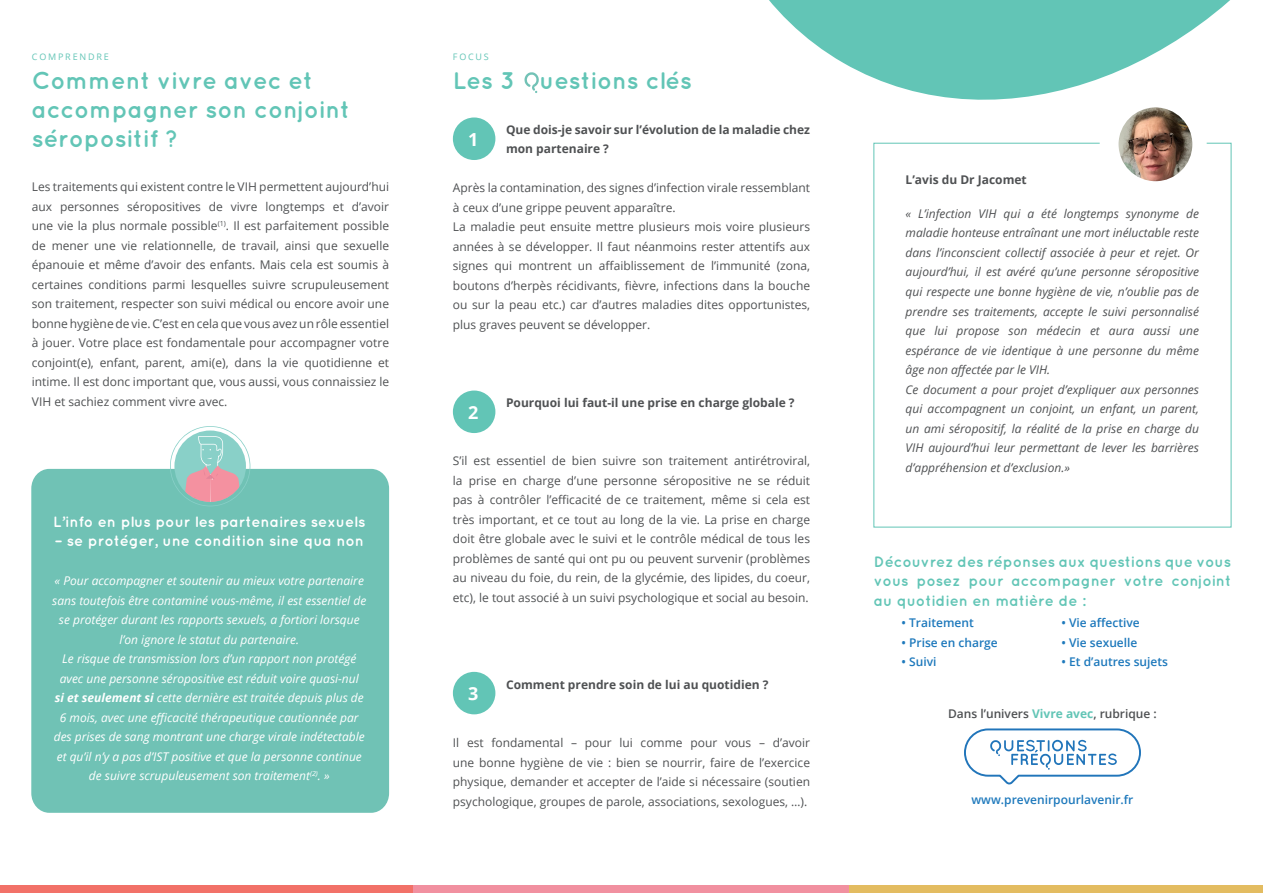
<style>
.page{position:relative;width:1263px;height:893px;background:#fff}
.page>*{position:absolute;margin:0;border:0;box-sizing:border-box;transform-origin:0 0}
.t1{font:700 24px/28.8px "Quicksand";color:#62c5b6}
.t2{font:700 18px "Open Sans";color:#fff}
.t3{font:700 15px/19.5px "Quicksand";color:#62c5b6;text-align:justify}
.t4{font:700 15px "Quicksand";color:#fff}
.t5{font:12px/19.5px "Open Sans";color:#4f5153;text-align:justify}
.t6{font:italic 12px/19.5px "Open Sans";color:#4f5153}
.t7{font:italic 12px/19.5px "Open Sans";color:#fff;text-align:center}
.t8{font:700 12px/19.5px "Open Sans";color:#4f5153}
.t9{font:600 12px "Open Sans";color:#1e79bc}
.t10{font:600 12px "Open Sans";color:#4f5153}
.t11{font:9px "Open Sans";letter-spacing:.2em;color:#62c5b6}
.s1{font-weight:700}
.s2{font-weight:700;color:#62c5b6}
</style>
<div class="page">
<div style="left:31px;top:469px;width:358px;height:344px;background:#70c2b5"></div>
<div style="left:0;top:886px;width:414px;height:7px;background:#f27168"></div>
<div style="left:414px;top:886px;width:435px;height:7px;background:#f190a0"></div>
<div style="left:849px;top:886px;width:414px;height:7px;background:#e3bc61"></div>
<svg style="left:170px;top:426px;width:80px;height:80px"></svg>
<div style="left:453px;top:672px;width:42px;height:42px;background:#62c5b6;border-radius:50%"></div>
<div style="left:453px;top:391px;width:42px;height:42px;background:#62c5b6;border-radius:50%"></div>
<div style="left:453px;top:117px;width:42px;height:43px;background:#62c5b6;border-radius:50%"></div>
<svg style="left:524px;top:72px;width:15px;height:21px"></svg>
<svg style="left:769px;top:0;width:463px;height:154px"></svg>
<svg style="left:964px;top:728px;width:177px;height:57px"></svg>
<svg style="left:873px;top:143px;width:358px;height:384px"></svg>
<img style="left:1118px;top:107px;width:74px;height:74px;border-radius:37px">
<p class="t11" style="left:32px;top:51px;width:78px">COMPRENDRE</p>
<h1 class="t1" style="left:32px;top:66px;width:319px">Comment vivre avec et accompagner son conjoint séropositif ?</h1>
<p class="t5" style="left:32px;top:177px;width:359px">Les traitements qui existent contre le VIH permettent aujourd’hui aux personnes séropositives de vivre longtemps et d’avoir une vie la plus normale possible<sup>(1)</sup>. Il est parfaitement possible de mener une vie relationnelle, de travail, ainsi que sexuelle épanouie et même d’avoir des enfants. Mais cela est soumis à certaines conditions parmi lesquelles suivre scrupuleusement son traitement, respecter son suivi médical ou encore avoir une bonne hygiène de vie. C’est en cela que vous avez un rôle essentiel à jouer. Votre place est fondamentale pour accompagner votre conjoint(e), enfant, parent, ami(e), dans la vie quotidienne et intime. Il est donc important que, vous aussi, vous connaissiez le VIH et sachiez comment vivre avec.</p>
<p class="t4" style="left:53px;top:512px;width:314px">L’info en plus pour les partenaires sexuels</p>
<p class="t4" style="left:54px;top:532px;width:311px">– se protéger, une condition sine qua non</p>
<p class="t7" style="left:52px;top:571px;width:316px">« Pour accompagner et soutenir au mieux votre partenaire sans toutefois être contaminé vous-même, il est essentiel de se protéger durant les rapports sexuels, a fortiori lorsque l’on ignore le statut du partenaire.<br>Le risque de transmission lors d’un rapport non protégé avec une personne séropositive est réduit voire quasi-nul<br><span class="s1">si et seulement si</span> cette dernière est traitée depuis plus de 6 mois, avec une efficacité thérapeutique cautionnée par des prises de sang montrant une charge virale indétectable et qu’il n’y a pas d’IST positive et que la personne continue de suivre scrupuleusement son traitement<sup>(2)</sup>. »</p>
<p class="t11" style="left:453px;top:51px;width:38px">FOCUS</p>
<h1 class="t1" style="left:453px;top:66px;width:241px">Les 3 uestions clés</h1>
<p class="t8" style="left:506px;top:119px;width:306px">Que dois-je savoir sur l’évolution de la maladie chez mon partenaire ?</p>
<p class="t5" style="left:453px;top:178px;width:359px;text-align:left">Après la contamination, des signes d’infection virale ressemblant à ceux d’une grippe peuvent apparaître.<br>La maladie peut ensuite mettre plusieurs mois voire plusieurs années à se développer. Il faut néanmoins rester attentifs aux signes qui montrent un affaiblissement de l’immunité (zona, boutons d’herpès récidivants, fièvre, infections dans la bouche ou sur la peau etc.) car d’autres maladies dites opportunistes, plus graves peuvent se développer.</p>
<h2 class="t2" style="left:468px;top:126px;width:12px">1</h2>
<h2 class="t2" style="left:468px;top:399px;width:12px">2</h2>
<p class="t8" style="left:506px;top:392px;width:290px">Pourquoi lui faut-il une prise en charge globale ?</p>
<p class="t5" style="left:453px;top:451px;width:359px">S’il est essentiel de bien suivre son traitement antirétroviral, la prise en charge d’une personne séropositive ne se réduit pas à contrôler l’efficacité de ce traitement, même si cela est très important, et ce tout au long de la vie. La prise en charge doit être globale avec le suivi et le contrôle médical de tous les problèmes de santé qui ont pu ou peuvent survenir (problèmes au niveau du foie, du rein, de la glycémie, des lipides, du coeur, etc), le tout associé à un suivi psychologique et social au besoin.</p>
<h2 class="t2" style="left:468px;top:681px;width:12px">3</h2>
<p class="t8" style="left:506px;top:674px;width:264px">Comment prendre soin de lui au quotidien ?</p>
<p class="t5" style="left:453px;top:733px;width:359px">Il est fondamental – pour lui comme pour vous – d’avoir une bonne hygiène de vie : bien se nourrir, faire de l’exercice physique, demander et accepter de l’aide si nécessaire (soutien psychologique, groupes de parole, associations, sexologues, …).</p>
<p class="t8" style="left:905px;top:170px;width:123px">L’avis du Dr Jacomet</p>
<p class="t6" style="left:905px;top:204px;width:295px">« L’infection VIH qui a été longtemps synonyme de maladie honteuse entraînant une mort inéluctable reste dans l’inconscient collectif associée à peur et rejet. Or aujourd’hui, il est avéré qu’une personne séropositive qui respecte une bonne hygiène de vie, n’oublie pas de prendre ses traitements, accepte le suivi personnalisé que lui propose son médecin et aura aussi une espérance de vie identique à une personne du même âge non affectée par le VIH.<br>Ce document a pour projet d’expliquer aux personnes qui accompagnent un conjoint, un enfant, un parent, un ami séropositif, la réalité de la prise en charge du VIH aujourd’hui leur permettant de lever les barrières d’appréhension et d’exclusion.»</p>
<p class="t3" style="left:874px;top:551px;width:359px">Découvrez des réponses aux questions que vous vous posez pour accompagner votre conjoint au quotidien en matière de :</p>
<p class="t9" style="left:901px;top:615px;width:74px">• Traitement</p>
<p class="t9" style="left:901px;top:634px;width:98px">• Prise en charge</p>
<p class="t9" style="left:901px;top:654px;width:36px">• Suivi</p>
<p class="t9" style="left:1061px;top:615px;width:80px">• Vie affective</p>
<p class="t9" style="left:1061px;top:634px;width:77px">• Vie sexuelle</p>
<p class="t9" style="left:1061px;top:654px;width:108px">• Et d’autres sujets</p>
<p class="t10" style="left:948px;top:705px;width:210px">Dans l’univers <span class="s2">Vivre avec</span>, rubrique :</p>
<p class="t9" style="left:971px;top:792px;width:163px">www.prevenirpourlavenir.fr</p>
</div>
